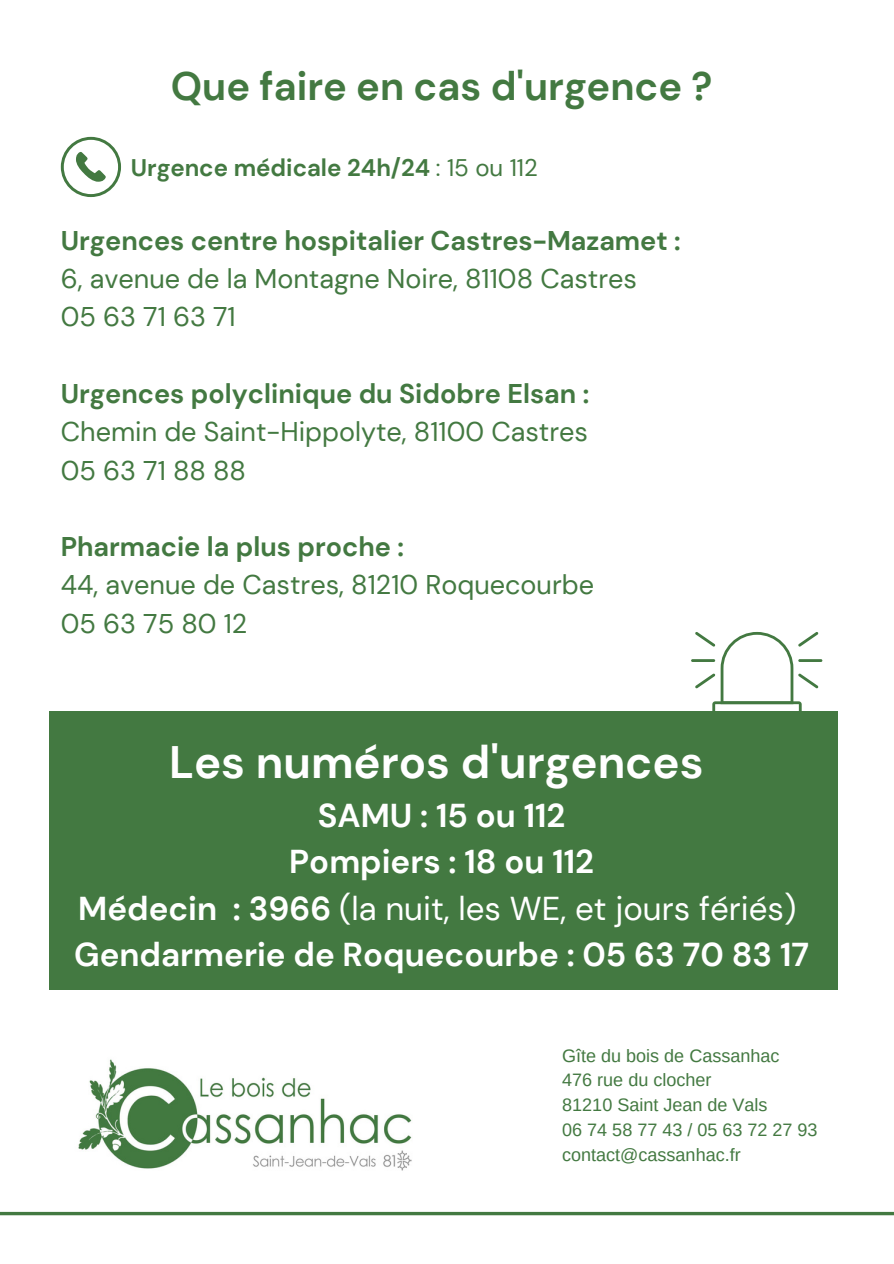
<style>
.page{position:relative;width:894px;height:1264px;background:#fff}
.page>*{position:absolute;margin:0;border:0;box-sizing:border-box;transform-origin:0 0}
.t1{font:700 45.3px "DM Sans";color:#fff}
.t2{font:700 39.75px "DM Sans";color:#437941}
.t3{font:700 33px/46.2px "DM Sans";color:#fff;text-align:center}
.t4{font:27px/38.2px "DM Sans";color:#437941}
.t5{font:700 24px "DM Sans";color:#437941}
.t6{font:18px "Arimo";color:#437941}
.s1{font-weight:400}
.s2{font-weight:700}
</style>
<div class="page">
<div style="left:49px;top:711px;width:788px;height:279px;background:#437941"></div>
<hr style="left:691px;top:659px;width:24px;height:3px;background:#437941">
<svg style="left:694px;top:632px;width:124px;height:79px"></svg>
<hr style="left:798px;top:659px;width:24px;height:3px;background:#437941">
<svg style="left:0;top:1211px;width:893px;height:4px;background:#6d976b"></svg>
<svg style="left:61px;top:137px;width:60px;height:60px"></svg>
<img style="left:78px;top:1059px;width:334px;height:112px">
<h1 class="t2" style="left:171px;top:61px;width:543px">Que faire en cas d'urgence ?</h1>
<h4 class="t5" style="left:131px;top:152px;width:408px">Urgence médicale 24h/24 <span class="s1">: 15 ou 112</span></h4>
<h3 class="t4" style="left:61px;top:221px;width:621px"><span class="s2">Urgences centre hospitalier Castres-Mazamet :<br></span>6, avenue de la Montagne Noire, 81108 Castres<br>05 63 71 63 71</h3>
<h3 class="t4" style="left:61px;top:374px;width:529px;text-align:justify"><span class="s2">Urgences polyclinique du Sidobre Elsan :<br></span>Chemin de Saint-Hippolyte, 81100 Castres 05 63 71 88 88</h3>
<h3 class="t4" style="left:61px;top:527px;width:534px"><span class="s2">Pharmacie la plus proche :<br></span>44, avenue de Castres, 81210 Roquecourbe<br>05 63 75 80 12</h3>
<h2 class="t1" style="left:169px;top:732px;width:536px">Les numéros d'urgences</h2>
<h2 class="t3" style="left:74px;top:793px;width:736px">SAMU : 15 ou 112<br>Pompiers : 18 ou 112<br>Médecin : 3966 <span class="s1">(la nuit, les WE, et jours fériés)<br></span>Gendarmerie de Roquecourbe : 05 63 70 83 17</h2>
<p class="t6" style="left:562px;top:1045px;width:218px">Gîte du bois de Cassanhac</p>
<p class="t6" style="left:562px;top:1070px;width:151px">476 rue du clocher</p>
<p class="t6" style="left:562px;top:1094px;width:207px">81210 Saint Jean de Vals</p>
<p class="t6" style="left:562px;top:1119px;width:257px">06 74 58 77 43 / 05 63 72 27 93</p>
<p class="t6" style="left:562px;top:1144px;width:180px">contact@cassanhac.fr</p>
</div>
